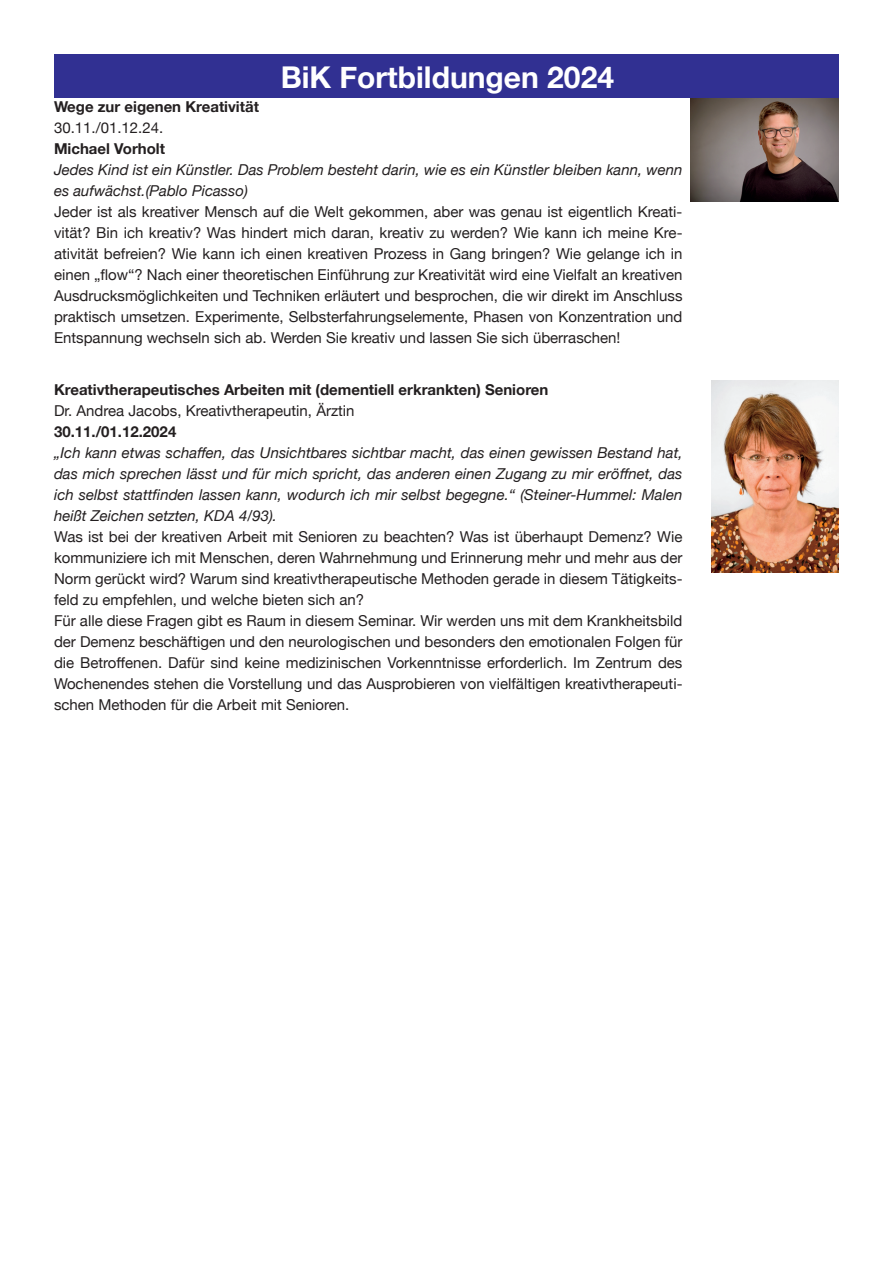
<style>
.page{position:relative;width:893px;height:1263px;background:#fff}
.page>*{position:absolute;margin:0;border:0;box-sizing:border-box;transform-origin:0 0}
.t1{font:700 30px "Helvetica Neue";color:#fff}
.t2{font:15px/21px "Helvetica Neue";color:#231f20;text-align:justify}
.t3{font:italic 15px/21px "Helvetica Neue";color:#231f20}
.t4{font:700 15px "Helvetica Neue";color:#231f20}
</style>
<div class="page">
<img style="left:690px;top:98px;width:149px;height:104px">
<img style="left:711px;top:381px;width:128px;height:191px">
<div style="left:54px;top:54px;width:785px;height:44px;background:#313092"></div>
<h1 class="t1" style="left:281px;top:53px;width:335px">BiK Fortbildungen 2024</h1>
<p class="t4" style="left:54px;top:95px;width:206px">Wege zur eigenen Kreativität</p>
<p class="t2" style="left:54px;top:118px;width:111px">30.11./01.12.24.</p>
<p class="t4" style="left:54px;top:137px;width:113px">Michael Vorholt</p>
<p class="t3" style="left:54px;top:160px;width:630px">Jedes Kind ist ein Künstler. Das Problem besteht darin, wie es ein Künstler bleiben kann, wenn es aufwächst.(Pablo Picasso)</p>
<p class="t2" style="left:54px;top:202px;width:630px">Jeder ist als kreativer Mensch auf die Welt gekommen, aber was genau ist eigentlich Kreati&shy;vität? Bin ich kreativ? Was hindert mich daran, kreativ zu werden? Wie kann ich meine Kre&shy;ativität befreien? Wie kann ich einen kreativen Prozess in Gang bringen? Wie gelange ich in einen „flow“? Nach einer theoretischen Einführung zur Kreativität wird eine Vielfalt an kreativen Ausdrucksmöglichkeiten und Techniken erläutert und besprochen, die wir direkt im Anschluss praktisch umsetzen. Experimente, Selbsterfahrungselemente, Phasen von Konzentration und Entspannung wechseln sich ab. Werden Sie kreativ und lassen Sie sich überraschen!</p>
<p class="t4" style="left:54px;top:378px;width:496px">Kreativtherapeutisches Arbeiten mit (dementiell erkrankten) Senioren</p>
<p class="t2" style="left:54px;top:401px;width:302px">Dr. Andrea Jacobs, Kreativtherapeutin, Ärztin</p>
<p class="t4" style="left:54px;top:420px;width:124px">30.11./01.12.2024</p>
<p class="t3" style="left:54px;top:443px;width:630px;text-align:justify">„Ich kann etwas schaffen, das Unsichtbares sichtbar macht, das einen gewissen Bestand hat, das mich sprechen lässt und für mich spricht, das anderen einen Zugang zu mir eröffnet, das ich selbst stattfinden lassen kann, wodurch ich mir selbst begegne.“ (Steiner-Hummel: Malen heißt Zeichen setzten, KDA 4/93).</p>
<p class="t2" style="left:54px;top:527px;width:630px;text-align:left">Was ist bei der kreativen Arbeit mit Senioren zu beachten? Was ist überhaupt Demenz? Wie kommuniziere ich mit Menschen, deren Wahrnehmung und Erinnerung mehr und mehr aus der Norm gerückt wird? Warum sind kreativtherapeutische Methoden gerade in diesem Tätigkeits&shy;feld zu empfehlen, und welche bieten sich an?<br>Für alle diese Fragen gibt es Raum in diesem Seminar. Wir werden uns mit dem Krankheitsbild der Demenz beschäftigen und den neurologischen und besonders den emotionalen Folgen für die Betroffenen. Dafür sind keine medizinischen Vorkenntnisse erforderlich. Im Zentrum des Wochenendes stehen die Vorstellung und das Ausprobieren von vielfältigen kreativtherapeuti&shy;schen Methoden für die Arbeit mit Senioren.</p>
</div>
